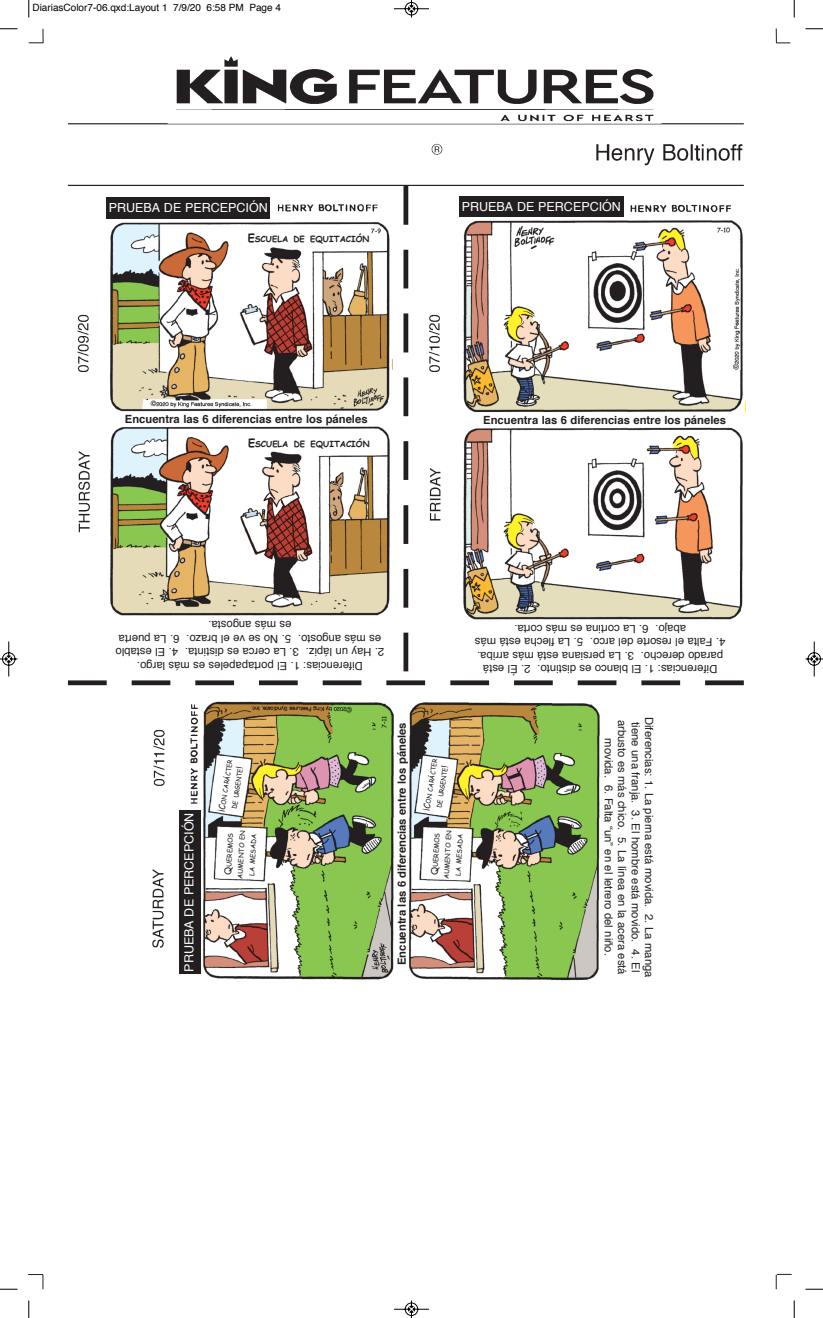
<style>
.page{position:relative;width:823px;height:1318px;background:#fff}
.page>*{position:absolute;margin:0;border:0;box-sizing:border-box;transform-origin:0 0}
.t1{font:12.5px "Helvetica";color:#fff}
.t2{font:11.25px/13.5px "Helvetica";color:#231f20}
.t3{font:700 11.25px "Helvetica";color:#231f20}
.t4{font:10px "Helvetica";color:#000}
.t5{font:700 8.5px "Comic Sans MS";color:#231f20}
.t6{font:6.62px/11.6px "Comic Sans MS";color:#231f20;text-align:center}
.t7{font:6.5px/11.5px "Comic Sans MS";color:#231f20;text-align:center;scale:.95 1}
.s1{font-size:11.25px}
.s2{font-size:8.75px}
.s3{font-size:8.88px}
</style>
<div class="page">
<img style="left:42px;top:28px;width:735px;height:946px">
<img style="left:202px;top:701px;width:397px;height:280px">
<img style="left:108px;top:221px;width:284px;height:395px">
<img style="left:460px;top:221px;width:285px;height:399px">
<svg style="left:29px;top:29px;width:15px;height:15px"></svg>
<svg style="left:776px;top:29px;width:14px;height:15px"></svg>
<svg style="left:776px;top:1274px;width:15px;height:15px"></svg>
<svg style="left:28px;top:1274px;width:16px;height:15px"></svg>
<div style="left:459px;top:197px;width:164px;height:20px;background:#231f20"></div>
<div style="left:107px;top:197px;width:163px;height:22px;background:#231f20"></div>
<div style="left:179px;top:810px;width:22px;height:163px;background:#231f20"></div>
<svg style="left:28px;top:0;width:2px;height:18px"></svg>
<svg style="left:0;top:28px;width:18px;height:2px"></svg>
<svg style="left:793px;top:0;width:2px;height:18px"></svg>
<svg style="left:805px;top:28px;width:17px;height:2px"></svg>
<svg style="left:28px;top:1300px;width:2px;height:18px"></svg>
<svg style="left:0;top:1288px;width:18px;height:2px"></svg>
<svg style="left:793px;top:1300px;width:2px;height:18px"></svg>
<svg style="left:805px;top:1288px;width:17px;height:2px"></svg>
<svg style="left:394px;top:0;width:35px;height:18px"></svg>
<svg style="left:394px;top:1300px;width:35px;height:18px"></svg>
<svg style="left:0;top:641px;width:18px;height:36px"></svg>
<svg style="left:805px;top:641px;width:17px;height:36px"></svg>
<p class="t4" style="left:32px;top:4px;width:250px">DiariasColor7-06.qxd:Layout 1 7/9/20 6:58 PM Page 4</p>
<p class="t1" style="left:109px;top:202px;width:161px">PRUEBA DE PERCEPCIÓN</p>
<p class="t1" style="left:462px;top:201px;width:161px">PRUEBA DE PERCEPCIÓN</p>
<p class="t5" style="left:248px;top:232px;width:123px"><span class="s1">E</span>scuEla dE Equitación</p>
<p class="t3" style="left:125px;top:415px;width:244px">Encuentra las 6 diferencias entre los páneles</p>
<p class="t3" style="left:483px;top:415px;width:244px">Encuentra las 6 diferencias entre los páneles</p>
<p class="t5" style="left:248px;top:437px;width:123px"><span class="s1">E</span>scuEla dE Equitación</p>
<p class="t2" style="left:291px;top:631px;width:85px;rotate:-180deg">se m sá . a t sogna</p>
<p class="t2" style="left:179px;top:644px;width:62px;rotate:-180deg">aL. 6 a t r eup</p>
<p class="t2" style="left:291px;top:644px;width:106px;rotate:-180deg">N. 5 o es ev . oza r bl e</p>
<p class="t2" style="left:381px;top:644px;width:85px;rotate:-180deg">se m sá . o t sogna</p>
<p class="t2" style="left:299px;top:658px;width:115px;rotate:-180deg">aL. 3 acrec se .atni tsid</p>
<p class="t2" style="left:384px;top:658px;width:80px;rotate:-180deg">H. 2 ya nu .zipál</p>
<p class="t2" style="left:178px;top:671px;width:64px;text-indent:-185px;rotate:-180deg">D E. 1: sa i cne r e f i se l epapa t r opl se m sá . og r a l<br>E. 4 olbatsel</p>
<p class="t2" style="left:686px;top:634px;width:32px;rotate:-180deg">.ojaba</p>
<p class="t2" style="left:648px;top:648px;width:136px;text-indent:-77px;rotate:-180deg">F. 4 at l a et roserl e .ocral ed<br>aL. 6 an i t r oc se m sá . a t r oc</p>
<p class="t2" style="left:583px;top:648px;width:110px;rotate:-180deg">aL. 5 ahce l f á t se m sá</p>
<p class="t2" style="left:634px;top:675px;width:158px;text-indent:-83px;rotate:-180deg">D E. 1: sa i cneref i ocna l bl se . ot n i t s i d<br>aL. 3 ana i srep át se m sá . ab i r ra</p>
<p class="t2" style="left:723px;top:661px;width:84px;rotate:-180deg">oda r ap . ohce r ed</p>
<p class="t2" style="left:530px;top:675px;width:49px;rotate:-180deg">É. 2 á t sel</p>
<p class="t1" style="left:184px;top:971px;width:161px;rotate:-90deg">PRUEBA DE PERCEPCIÓN</p>
<p class="t3" style="left:397px;top:965px;width:244px;rotate:-90deg">Encuentra las 6 diferencias entre los páneles</p>
<p class="t7" style="left:216px;top:810px;width:56px;rotate:-81deg"><span class="s2">¡C</span>on CaráCter de urgente<span class="s2">!</span></p>
<p class="t7" style="left:421px;top:809px;width:56px;rotate:-81deg"><span class="s2">¡C</span>on CaráCter de urgente<span class="s2">!</span></p>
<p class="t6" style="left:222px;top:877px;width:50px;rotate:-87deg"><span class="s3">Q</span>ueremos aumento en la mesada</p>
<p class="t6" style="left:429px;top:877px;width:50px;rotate:-87deg"><span class="s3">Q</span>ueremos aumento en la mesada</p>
<p class="t2" style="left:655px;top:717px;width:262px;text-align:center;rotate:90deg">Diferencias: 1. La pierna está movida. 2. La manga tiene una franja. 3. El hombre está movido. 4. El arbusto es más chico. 5. La línea en la acera está movida. 6. Falta “un” en el letrero del niño.</p>
</div>
